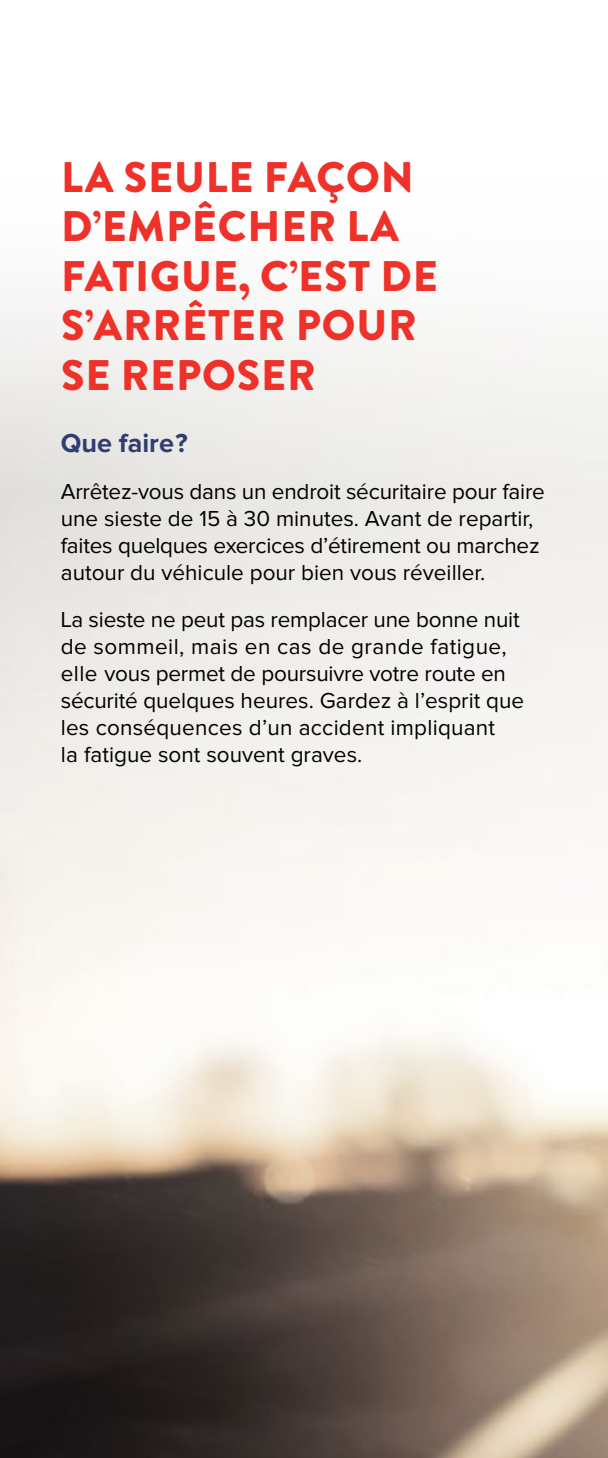
<style>
.page{position:relative;width:608px;height:1458px;background:#fff}
.page>*{position:absolute;margin:0;border:0;box-sizing:border-box;transform-origin:0 0}
.t1{font:900 42.75px/49.5px "Brandon Grotesque";letter-spacing:.02em;color:#ee3129}
.t2{font:700 27px "Proxima Nova";color:#303e6d}
.t3{font:22.5px/27px "Proxima Nova";color:#000}
</style>
<div class="page">
<img style="left:0;top:308px;width:608px;height:1150px">
<h3 class="t1" style="left:61px;top:153px;width:378px">LA SEULE FAÇON<br>D’EMPÊCHER LA<br>FATIGUE, C’EST DE<br>S’ARRÊTER POUR<br>SE REPOSER</h3>
<h4 class="t2" style="left:61px;top:427px;width:128px">Que faire ?</h4>
<p class="t3" style="left:61px;top:479px;width:485px">Arrêtez-vous dans un endroit sécuritaire pour faire une sieste de 15 à 30 minutes. Avant de repartir, faites quelques exercices d’étirement ou marchez autour du véhicule pour bien vous réveiller.</p>
<p class="t3" style="left:61px;top:607px;width:464px">La sieste ne peut pas remplacer une bonne nuit de sommeil, mais en cas de grande fatigue, elle vous permet de poursuivre votre route en sécurité quelques heures. Gardez à l’esprit que les conséquences d’un accident impliquant<br>la fatigue sont souvent graves.</p>
</div>
